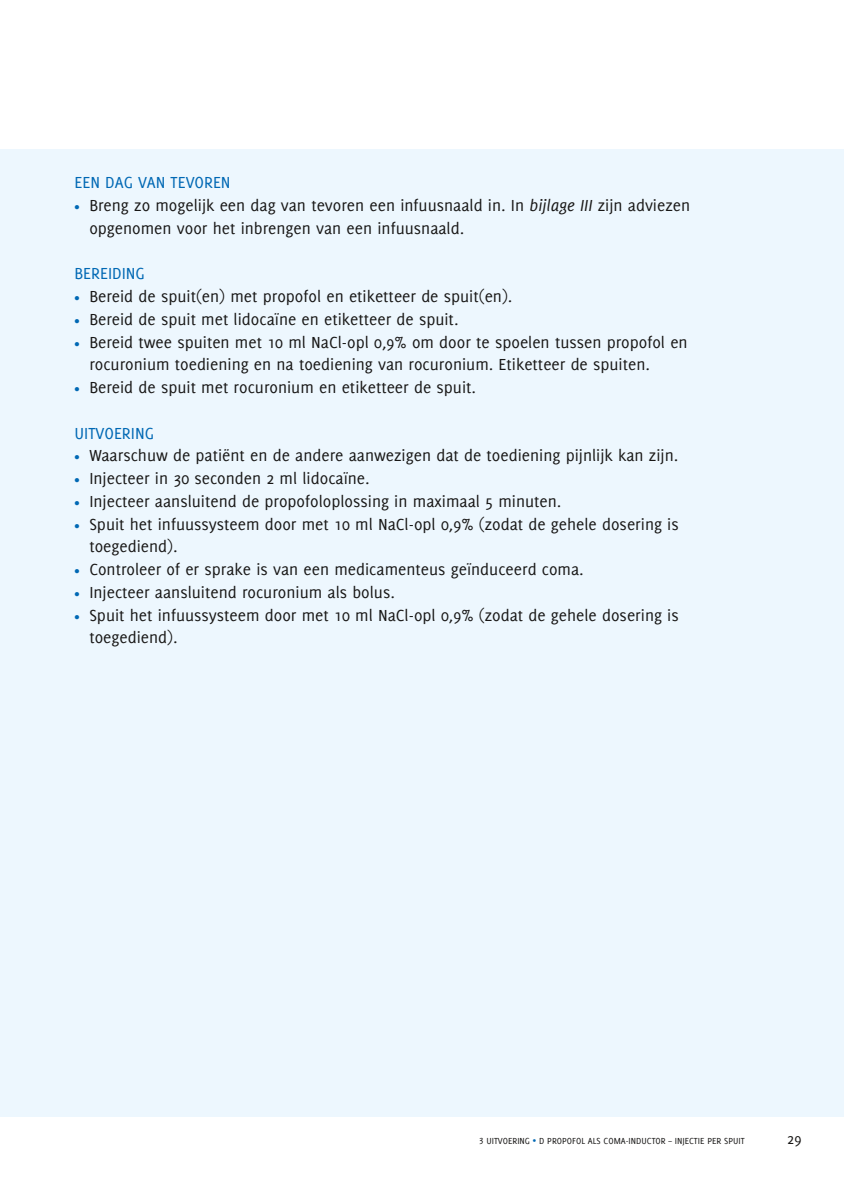
<style>
.page{position:relative;width:844px;height:1191px;background:#fff}
.page>*{position:absolute;margin:0;border:0;box-sizing:border-box;transform-origin:0 0}
.t1{font:17.5px/22.8px "Delicious";color:#181716}
.t2{font:17.5px "Delicious";color:#0068b4}
.t3{font:15.75px "Delicious";color:#181716}
.t4{font:9.62px "Delicious Small Caps";color:#181716}
.s1{font-size:12.25px;color:#0068b4}
.s2{font-style:italic}
.s3{font-size:7.88px;color:#0068b4}
</style>
<div class="page">
<div style="left:0;top:149px;width:843px;height:967px;background:#edf7fe"></div>
<p class="t2" style="left:74px;top:173px;width:155px">EEN DAG VAN TEVOREN</p>
<p class="t1" style="left:89px;top:194px;width:602px;text-indent:-15px"><span class="s1">•</span> Breng zo mogelijk een dag van tevoren een infuusnaald in. In <span class="s2">bijlage III</span> zijn adviezen opgenomen voor het inbrengen van een infuusnaald.</p>
<p class="t2" style="left:74px;top:264px;width:72px">BEREIDING</p>
<p class="t1" style="left:74px;top:285px;width:439px"><span class="s1">•</span> Bereid de spuit(en) met propofol en etiketteer de spuit(en).</p>
<p class="t1" style="left:74px;top:307px;width:385px"><span class="s1">•</span> Bereid de spuit met lidocaïne en etiketteer de spuit.</p>
<p class="t1" style="left:89px;top:330px;width:599px;text-indent:-15px"><span class="s1">•</span> Bereid twee spuiten met 10 ml NaCl-opl 0,9% om door te spoelen tussen propofol en rocuronium toediening en na toediening van rocuronium. Etiketteer de spuiten.</p>
<p class="t1" style="left:74px;top:376px;width:403px"><span class="s1">•</span> Bereid de spuit met rocuronium en etiketteer de spuit.</p>
<p class="t2" style="left:74px;top:423px;width:81px">UITVOERING</p>
<p class="t1" style="left:74px;top:444px;width:605px"><span class="s1">•</span> Waarschuw de patiënt en de andere aanwezigen dat de toediening pijnlijk kan zijn.</p>
<p class="t1" style="left:74px;top:467px;width:297px"><span class="s1">•</span> Injecteer in 30 seconden 2 ml lidocaïne.</p>
<p class="t1" style="left:74px;top:489px;width:488px"><span class="s1">•</span> Injecteer aansluitend de propofoloplossing in maximaal 5 minuten.</p>
<p class="t1" style="left:89px;top:512px;width:590px;text-indent:-15px"><span class="s1">•</span> Spuit het infuussysteem door met 10 ml NaCl-opl 0,9% (zodat de gehele dosering is toegediend).</p>
<p class="t1" style="left:74px;top:558px;width:510px"><span class="s1">•</span> Controleer of er sprake is van een medicamenteus geïnduceerd coma.</p>
<p class="t1" style="left:74px;top:580px;width:322px"><span class="s1">•</span> Injecteer aansluitend rocuronium als bolus.</p>
<p class="t1" style="left:89px;top:603px;width:590px;text-indent:-15px"><span class="s1">•</span> Spuit het infuussysteem door met 10 ml NaCl-opl 0,9% (zodat de gehele dosering is toegediend).</p>
<p class="t4" style="left:479px;top:1135px;width:267px">3 UITVOERING <span class="s3">•</span> D PROPOFOL ALS COMA-INDUCTOR – INJECTIE PER SPUIT</p>
<p class="t3" style="left:787px;top:1130px;width:16px">29</p>
</div>
